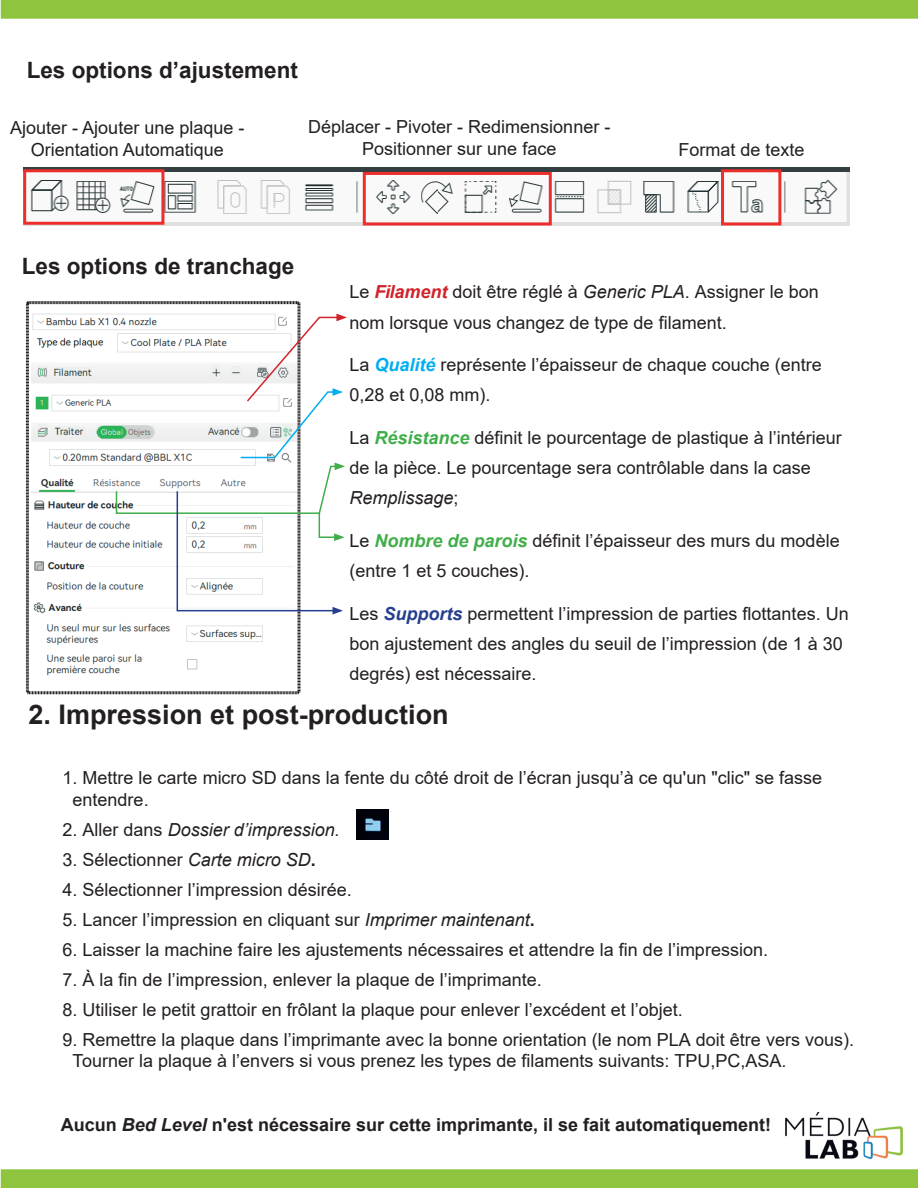
<style>
.page{position:relative;width:918px;height:1188px;background:#fff}
.page>*{position:absolute;margin:0;border:0;box-sizing:border-box;transform-origin:0 0}
.t1{font:700 27px "Arial";color:#231f20}
.t2{font:700 22.5px "Arial";color:#231f20}
.t3{font:18px/30px "Arial";color:#231f20}
.t4{font:700 18px "Arial";color:#231f20}
.t5{font:italic 18px "Arial";color:#231f20}
.s1{font-weight:700;font-style:italic;color:#d1232a}
.s2{font-style:italic}
.s3{font-weight:700;font-style:italic;color:#00aeef}
.s4{font-weight:700;font-style:italic;color:#40ae49}
.s5{font-weight:700;font-style:italic;color:#253f8e}
.s6{font-style:normal}
.s7{font-weight:700}
</style>
<div class="page">
<div style="left:2px;top:1170px;width:916px;height:17px;background:#8fc43e"></div>
<div style="left:1px;top:1169px;width:917px;height:19px;border:2px solid #8fc43e"></div>
<div style="left:2px;top:1px;width:916px;height:17px;background:#8fc43e"></div>
<div style="left:1px;top:0;width:917px;height:19px;border:2px solid #8fc43e"></div>
<img style="left:785px;top:1113px;width:117px;height:46px">
<img style="left:24px;top:168px;width:825px;height:58px">
<div style="left:23px;top:169px;width:141px;height:56px;border:3px solid #ee2d2d"></div>
<div style="left:363px;top:172px;width:189px;height:53px;border:3px solid #ee2d2d"></div>
<div style="left:721px;top:169px;width:60px;height:56px;border:3px solid #ee2d2d"></div>
<img style="left:356px;top:810px;width:33px;height:29px">
<svg style="left:25px;top:301px;width:276px;height:394px"></svg>
<svg style="left:115px;top:314px;width:232px;height:301px"></svg>
<p class="t2" style="left:27px;top:54px;width:273px">Les options d’ajustement</p>
<p class="t3" style="left:10px;top:117px;width:236px;line-height:21.6px;text-align:center">Ajouter - Ajouter une plaque -<br>Orientation Automatique</p>
<p class="t3" style="left:308px;top:116px;width:304px;line-height:21.6px;text-align:center">Déplacer - Pivoter - Redimensionner -<br>Positionner sur une face</p>
<p class="t3" style="left:679px;top:135px;width:128px">Format de texte</p>
<p class="t2" style="left:22px;top:250px;width:274px">Les options de tranchage</p>
<p class="t3" style="left:350px;top:277px;width:471px">Le <span class="s1">Filament</span> doit être réglé à <span class="s2">Generic PLA</span>. Assigner le bon nom lorsque vous changez de type de fi lament.</p>
<p class="t3" style="left:350px;top:350px;width:474px">La <span class="s3">Qualité</span> représente l’épaisseur de chaque couche (entre<br>0,28 et 0,08 mm).</p>
<p class="t3" style="left:350px;top:423px;width:494px">La <span class="s4">Résistance</span> défi nit le pourcentage de plastique à l’intérieur de la pièce. Le pourcentage sera contrôlable dans la case<br><span class="s2">Remplissage</span>;</p>
<p class="t3" style="left:350px;top:525px;width:492px">Le <span class="s4">Nombre de parois</span> défi nit l’épaisseur des murs du modèle (entre 1 et 5 couches).</p>
<p class="t3" style="left:350px;top:598px;width:501px">Les <span class="s5">Supports</span> permettent l’impression de parties flottantes. Un bon ajustement des angles du seuil de l’impression (de 1 à 30 degrés) est nécessaire.</p>
<h1 class="t1" style="left:29px;top:696px;width:422px">2. Impression et post-production</h1>
<p class="t3" style="left:73px;top:767px;width:751px;line-height:21.6px;text-indent:-10px">1. Mettre le carte micro SD dans la fente du côté droit de l’écran jusqu’à ce qu'un "clic" se fasse entendre.</p>
<p class="t5" style="left:63px;top:818px;width:279px"><span class="s6">2. Aller dans</span> Dossier d’impression.</p>
<p class="t3" style="left:63px;top:844px;width:255px">3. Sélectionner <span class="s2">Carte micro SD</span><span class="s7">.</span></p>
<p class="t3" style="left:63px;top:874px;width:291px">4. Sélectionner l’impression désirée.</p>
<p class="t3" style="left:63px;top:904px;width:474px">5. Lancer l’impression en cliquant sur <span class="s2">Imprimer maintenant</span><span class="s7">.</span></p>
<p class="t3" style="left:63px;top:934px;width:707px">6. Laisser la machine faire les ajustements nécessaires et attendre la fi n de l’impression.</p>
<p class="t3" style="left:63px;top:964px;width:481px">7. À la fi n de l’impression, enlever la plaque de l’imprimante.</p>
<p class="t3" style="left:63px;top:994px;width:622px">8. Utiliser le petit grattoir en frôlant la plaque pour enlever l’excédent et l’objet.</p>
<p class="t3" style="left:73px;top:1029px;width:783px;line-height:21.6px;text-indent:-10px">9. Remettre la plaque dans l’imprimante avec la bonne orientation (le nom PLA doit être vers vous).<br>Tourner la plaque à l’envers si vous prenez les types de filaments suivants: TPU,PC,ASA.</p>
<p class="t4" style="left:61px;top:1112px;width:712px">Aucun <span class="s2">Bed Level</span> n'est nécessaire sur cette imprimante, il se fait automatiquement!</p>
</div>
